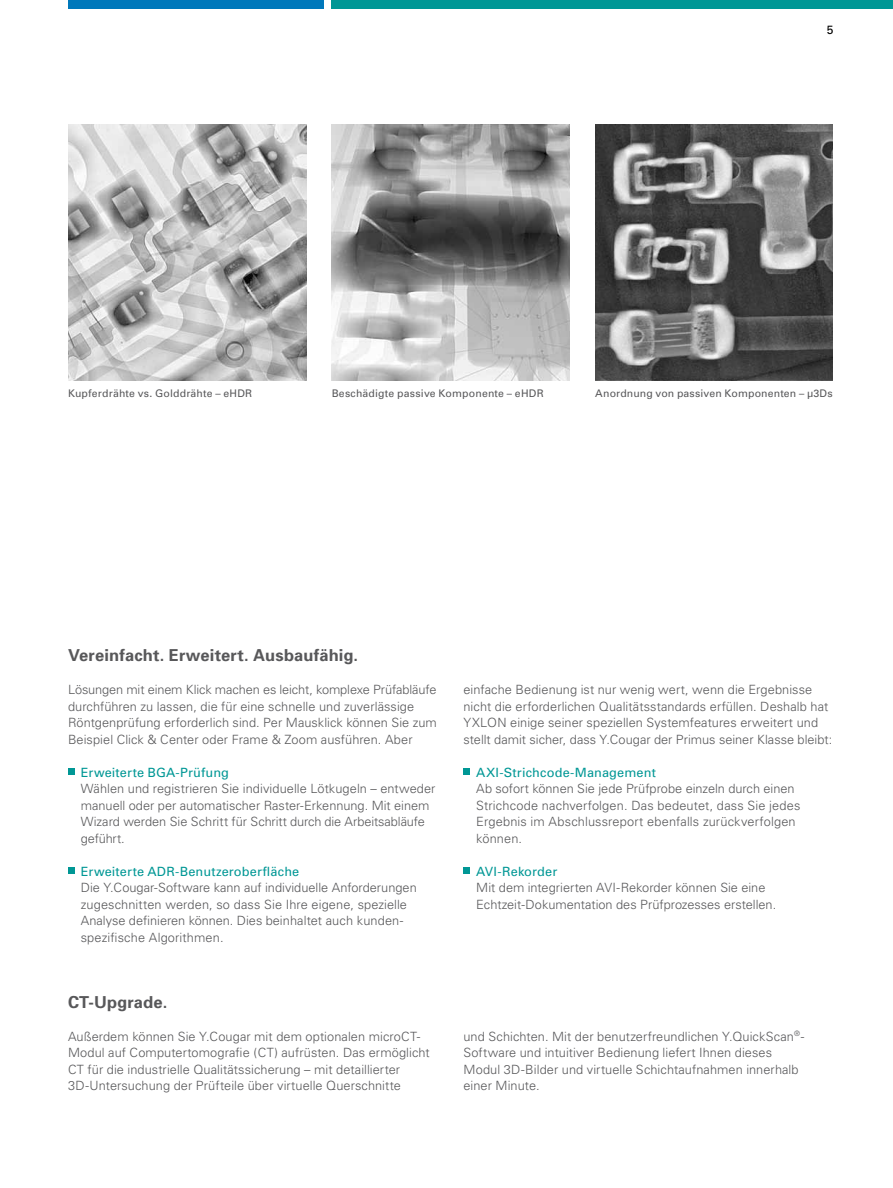
<style>
.page{position:relative;width:893px;height:1188px;background:#fff}
.page>*{position:absolute;margin:0;border:0;box-sizing:border-box;transform-origin:0 0}
.t1{font:700 16.5px "Univers";letter-spacing:.01em;color:#58585a}
.t2{font:300 12.75px/16.5px "Univers";letter-spacing:.005em;color:#58585a}
.t3{font:12.75px "Univers";letter-spacing:.01em;color:#009795}
.t4{font:12px "Univers";color:#000}
.t5{font:10.5px "Univers";letter-spacing:.015em;color:#58585a}
</style>
<div class="page">
<div style="left:332px;top:0;width:561px;height:9px;background:#009795"></div>
<div style="left:68px;top:0;width:255px;height:9px;background:#0078bb"></div>
<svg style="left:68px;top:769px;width:6px;height:6px"></svg>
<svg style="left:68px;top:868px;width:6px;height:6px"></svg>
<div style="left:463px;top:769px;width:7px;height:6px;background:#009795"></div>
<div style="left:463px;top:868px;width:7px;height:6px;background:#009795"></div>
<img style="left:68px;top:125px;width:238px;height:256px">
<img style="left:332px;top:125px;width:238px;height:256px">
<img style="left:595px;top:125px;width:237px;height:255px">
<p class="t4" style="left:827px;top:23px;width:8px">5</p>
<p class="t5" style="left:68px;top:387px;width:186px">Kupferdrähte vs. Golddrähte – eHDR</p>
<p class="t5" style="left:332px;top:387px;width:213px">Beschädigte passive Komponente – eHDR</p>
<p class="t5" style="left:595px;top:387px;width:239px">Anordnung von passiven Komponenten – µ3Ds</p>
<p class="t1" style="left:68px;top:645px;width:292px">Vereinfacht. Erweitert. Ausbaufähig.</p>
<p class="t2" style="left:68px;top:681px;width:370px">Lösungen mit einem Klick machen es leicht, komplexe Prüfabläufe durchführen zu lassen, die für eine schnelle und zuverlässige Röntgenprüfung erforderlich sind. Per Mausklick können Sie zum Beispiel Click &amp; Center oder Frame &amp; Zoom ausführen. Aber</p>
<p class="t2" style="left:463px;top:681px;width:370px">einfache Bedienung ist nur wenig wert, wenn die Ergebnisse nicht die erforderlichen Qualitätsstandards erfüllen. Deshalb hat YXLON einige seiner speziellen Systemfeatures erweitert und stellt damit sicher, dass Y.Cougar der Primus seiner Klasse bleibt:</p>
<p class="t3" style="left:81px;top:765px;width:150px">Erweiterte BGA-Prüfung</p>
<p class="t2" style="left:81px;top:780px;width:356px">Wählen und registrieren Sie individuelle Lötkugeln – entweder manuell oder per automatischer Raster-Erkennung. Mit einem Wizard werden Sie Schritt für Schritt durch die Arbeitsabläufe geführt.</p>
<p class="t3" style="left:81px;top:864px;width:220px">Erweiterte ADR-Benutzeroberfläche</p>
<p class="t2" style="left:81px;top:879px;width:337px">Die Y.Cougar-Software kann auf individuelle Anforderungen zugeschnitten werden, so dass Sie Ihre eigene, spezielle Analyse definieren können. Dies beinhaltet auch kunden&shy;spezifische Algorithmen.</p>
<p class="t3" style="left:476px;top:765px;width:181px">AXI-Strichcode-Management</p>
<p class="t2" style="left:476px;top:780px;width:326px">Ab sofort können Sie jede Prüfprobe einzeln durch einen Strichcode nachverfolgen. Das bedeutet, dass Sie jedes Ergebnis im Abschlussreport ebenfalls zurückverfolgen können.</p>
<p class="t3" style="left:476px;top:864px;width:83px">AVI-Rekorder</p>
<p class="t2" style="left:476px;top:879px;width:301px">Mit dem integrierten AVI-Rekorder können Sie eine<br>Echtzeit-Dokumentation des Prüfprozesses erstellen.</p>
<p class="t1" style="left:68px;top:992px;width:101px">CT-Upgrade.</p>
<p class="t2" style="left:68px;top:1028px;width:363px">Außerdem können Sie Y.Cougar mit dem optionalen microCT-Modul auf Computertomografie (CT) aufrüsten. Das ermöglicht CT für die industrielle Qualitätssicherung – mit detaillierter 3D-Untersuchung der Prüfteile über virtuelle Querschnitte</p>
<p class="t2" style="left:463px;top:1028px;width:342px">und Schichten. Mit der benutzerfreundlichen Y.QuickScan<sup>®</sup>- Software und intuitiver Bedienung liefert Ihnen dieses Modul 3D-Bilder und virtuelle Schichtaufnahmen innerhalb einer Minute.</p>
</div>
